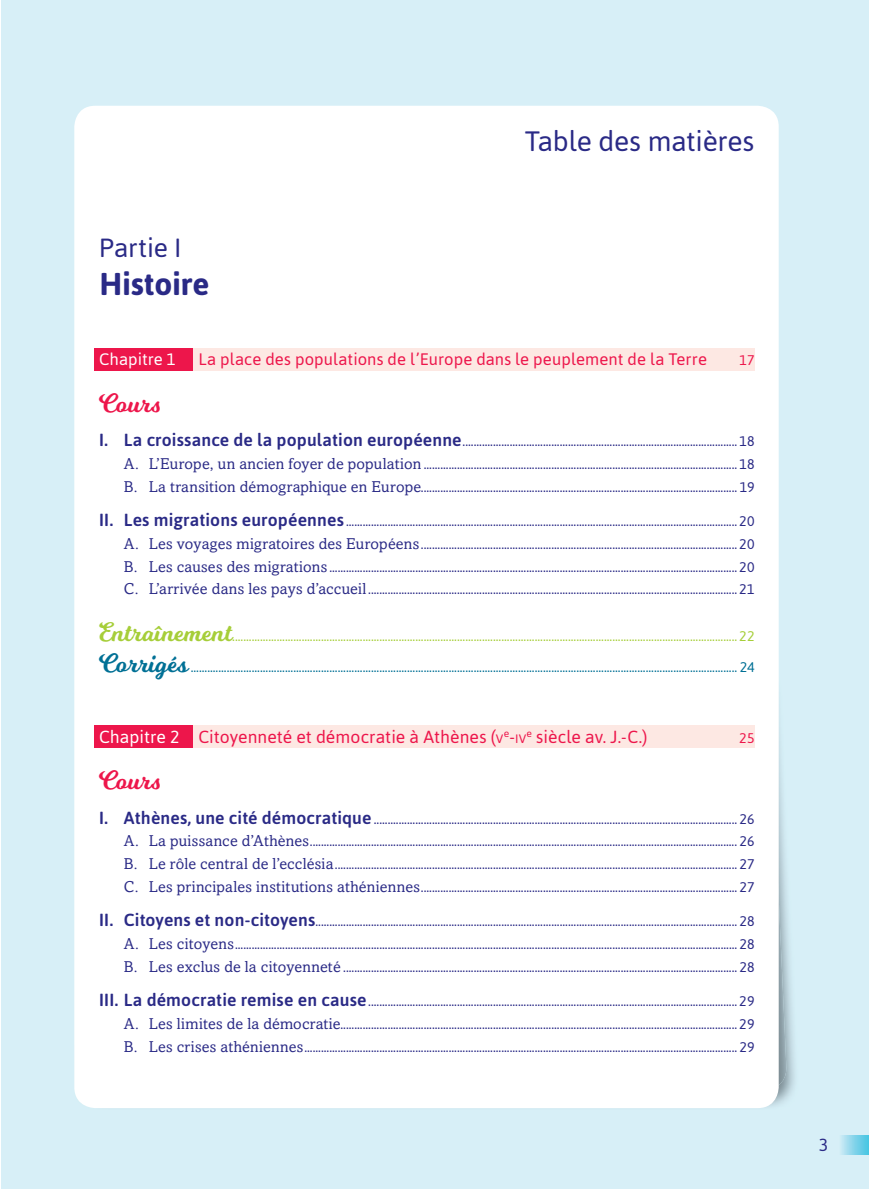
<style>
.page{position:relative;width:869px;height:1189px;background:#fff}
.page>*{position:absolute;margin:0;border:0;box-sizing:border-box;transform-origin:0 0}
.t1{font:700 31.5px "Asap";letter-spacing:.005em;color:#2a2a86}
.t2{font:28px "Asap";letter-spacing:-.01em;color:#2a2a86}
.t3{font:26.25px "Milkshake";letter-spacing:.005em;color:#ed164b}
.t4{font:26.25px "Asap";letter-spacing:-.01em;color:#2a2a86}
.t5{font:17.5px "Asap";color:#ed164b}
.t6{font:17.5px "Asap";color:#2a2a86}
.t7{font:16.62px "Asap";letter-spacing:.005em;color:#ed164b}
.t8{font:16.62px "Asap";color:#fff}
.t9{font:14px/22.8px "Asap";letter-spacing:.01em;color:#2a2a86;text-align:justify}
.t10{font:14px "Asap";color:#007095}
.t11{font:14px "Asap";color:#a6ce39}
.t12{font:14px "Asap";color:#ed164b}
.t13{font:12.25px "Asap";color:#ed164b}
.s1{font-weight:500;font-size:17.5px}
.s2{font-family:"Amasis MT Std";font-size:15.75px}
.s3{font-family:"Milkshake";font-size:26.25px}
.s4{color:#fff}
.s5{font-size:12.25px}
.s6{font-size:17.5px}
</style>
<div class="page">
<div style="left:1px;top:0;width:867px;height:1189px;background:#d7eff7"></div>
<div style="left:838px;top:1135px;width:30px;height:19px;background:linear-gradient(to right,#d4ebf6,#4bc5e3)"></div>
<div style="left:74px;top:106px;width:704px;height:1002px;background:#fff;border-radius:21px"></div>
<div style="left:94px;top:348px;width:99px;height:23px;background:#ed164b"></div>
<div style="left:193px;top:348px;width:561px;height:23px;background:#fde8e3"></div>
<div style="left:94px;top:725px;width:99px;height:23px;background:#ed164b"></div>
<div style="left:193px;top:725px;width:561px;height:23px;background:#fde8e3"></div>
<h3 class="t4" style="left:99px;top:237px;width:84px">Partie I</h3>
<h1 class="t1" style="left:99px;top:271px;width:112px">Histoire</h1>
<h2 class="t2" style="left:524px;top:130px;width:231px">Table des matières</h2>
<p class="t8" style="left:99px;top:353px;width:78px">Chapitre 1</p>
<p class="t7" style="left:198px;top:353px;width:510px">La place des populations de l’Europe dans le peuplement de la Terre</p>
<p class="t12" style="left:739px;top:355px;width:17px">17</p>
<h3 class="t3" style="left:99px;top:393px;width:62px">Cours</h3>
<p class="t9" style="left:124px;top:431px;width:632px;text-indent:-25px"><span class="s1">I. La croissance de la population européenne</span> ................................................................................................... 18<br><span class="s2">A. L’Europe, un ancien foyer de population</span> ................................................................................................................. 18<br><span class="s2">B. La transition démographique en Europe</span>.................................................................................................................. 19</p>
<p class="t9" style="left:124px;top:511px;width:632px;text-indent:-25px"><span class="s1">II. Les migrations européennes</span> ............................................................................................................................................. 20<br><span class="s2">A. Les voyages migratoires des Européens</span> .................................................................................................................. 20<br><span class="s2">B. Les causes des migrations</span> ................................................................................................................................................... 20<br><span class="s2">C. L’arrivée dans les pays d’accueil</span> ..................................................................................................................................... 21</p>
<p class="t11" style="left:99px;top:630px;width:656px"><span class="s3">Entraînement</span>...................................................................................................................................................................................... 22</p>
<p class="t10" style="left:99px;top:661px;width:656px"><span class="s3">Corrigés</span> ..................................................................................................................................................................................................... 24</p>
<p class="t5" style="left:99px;top:729px;width:406px"><span class="s4">Chapitre 2</span> Citoyenneté et démocratie à Athènes (<span class="s5">V</span></p>
<p class="t13" style="left:503px;top:733px;width:24px"><sup>e</sup><span class="s6">-</span>IV</p>
<p class="t5" style="left:526px;top:729px;width:122px"><sup>e</sup> siècle av. J.-C.)</p>
<p class="t12" style="left:739px;top:732px;width:17px">25</p>
<h3 class="t3" style="left:99px;top:771px;width:62px">Cours</h3>
<p class="t9" style="left:124px;top:808px;width:632px;text-indent:-25px"><span class="s1">I. Athènes, une cité démocratique</span> ................................................................................................................................... 26<br><span class="s2">A. La puissance d’Athènes</span> .......................................................................................................................................................... 26<br><span class="s2">B. Le rôle central de l’ecclésia</span> ................................................................................................................................................. 27<br><span class="s2">C. Les principales institutions athéniennes</span> .................................................................................................................. 27</p>
<p class="t9" style="left:124px;top:911px;width:632px;text-indent:-25px"><span class="s1">II. Citoyens et non-citoyens</span> ........................................................................................................................................................ 28<br><span class="s2">A. Les citoyens</span> ..................................................................................................................................................................................... 28<br><span class="s2">B. Les exclus de la citoyenneté</span> .............................................................................................................................................. 28</p>
<p class="t9" style="left:124px;top:991px;width:632px;text-indent:-25px"><span class="s1">III. La démocratie remise en cause</span> ..................................................................................................................................... 29<br><span class="s2">A. Les limites de la démocratie</span>............................................................................................................................................... 29<br><span class="s2">B. Les crises athéniennes</span> ............................................................................................................................................................ 29</p>
<p class="t6" style="left:818px;top:1138px;width:11px">3</p>
</div>
